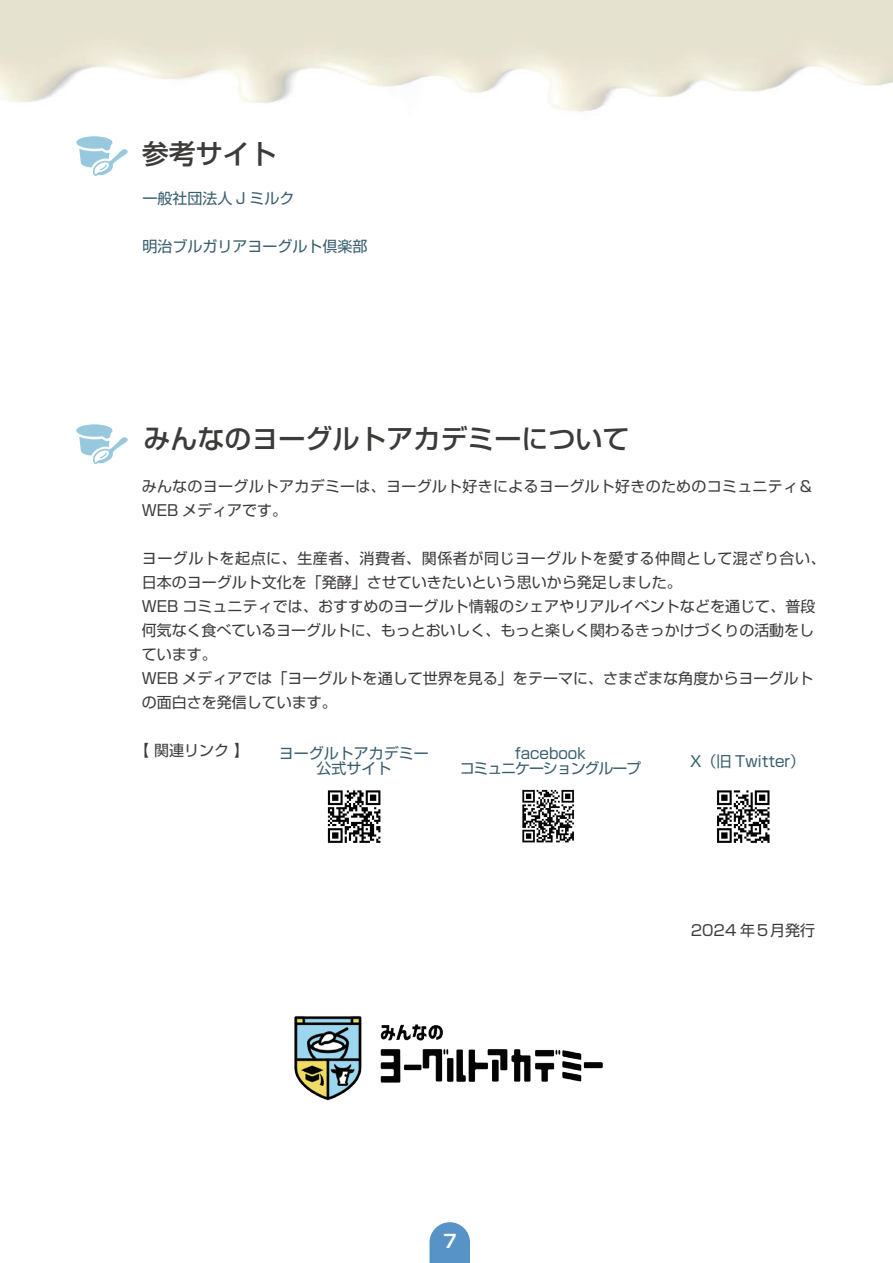
<style>
.page{position:relative;width:893px;height:1263px;background:#fff}
.page>*{position:absolute;margin:0;border:0;box-sizing:border-box;transform-origin:0 0}
.t1{font:500 27px "Shin Go Pro";color:#3d3b3a}
.t2{font:700 18px "Shin Go Pro De";color:#fff}
.t3{font:15px/24px "Shin Go Pro";color:#3d3b3a}
.t4{font:15px/24px "Shin Go Pro";letter-spacing:.02em;color:#3d3b3a}
.t5{font:15px/15px "Shin Go Pro";color:#375d6e;text-align:center}
.t6{font:15px/15px "Shin Go Pro";letter-spacing:-.075em;color:#375d6e;text-align:center}
</style>
<div class="page">
<svg style="left:429px;top:1222px;width:41px;height:41px;background:#6ba0cd"></svg>
<img style="left:294px;top:1016px;width:309px;height:85px">
<svg style="left:76px;top:136px;width:52px;height:40px"></svg>
<svg style="left:76px;top:424px;width:52px;height:40px"></svg>
<img style="left:327px;top:790px;width:54px;height:53px">
<img style="left:522px;top:789px;width:52px;height:54px">
<img style="left:717px;top:790px;width:53px;height:53px">
<h1 class="t1" style="left:142px;top:131px;width:136px">参考サイト</h1>
<p class="t5" style="left:142px;top:189px;width:153px">一般社団法人 J ミルク</p>
<p class="t5" style="left:142px;top:237px;width:227px">明治ブルガリアヨーグルト倶楽部</p>
<h1 class="t1" style="left:143px;top:417px;width:487px">みんなのヨーグルトアカデミーについて</h1>
<p class="t4" style="left:142px;top:472px;width:673px">みんなのヨーグルトアカデミーは、ヨーグルト好きによるヨーグルト好きのためのコミュニティ＆<br>WEB メディアです。</p>
<p class="t3" style="left:142px;top:544px;width:685px">ヨーグルトを起点に、生産者、消費者、関係者が同じヨーグルトを愛する仲間として混ざり合い、日本のヨーグルト文化を「発酵」させていきたいという思いから発足しました。<br>WEB コミュニティでは、おすすめのヨーグルト情報のシェアやリアルイベントなどを通じて、普段何気なく食べているヨーグルトに、もっとおいしく、もっと楽しく関わるきっかけづくりの活動をしています。<br>WEB メディアでは「ヨーグルトを通して世界を見る」をテーマに、さまざまな角度からヨーグルトの面白さを発信しています。</p>
<p class="t3" style="left:134px;top:736px;width:116px">【 関連リンク 】</p>
<p class="t5" style="left:279px;top:744px;width:151px">ヨーグルトアカデミー公式サイト</p>
<p class="t6" style="left:460px;top:744px;width:183px">facebook<br>コミュニケーショングループ</p>
<p class="t5" style="left:690px;top:752px;width:116px">X（旧 Twitter）</p>
<p class="t2" style="left:443px;top:1226px;width:15px">7</p>
<p class="t3" style="left:691px;top:917px;width:126px">2024 年５月発行</p>
</div>
